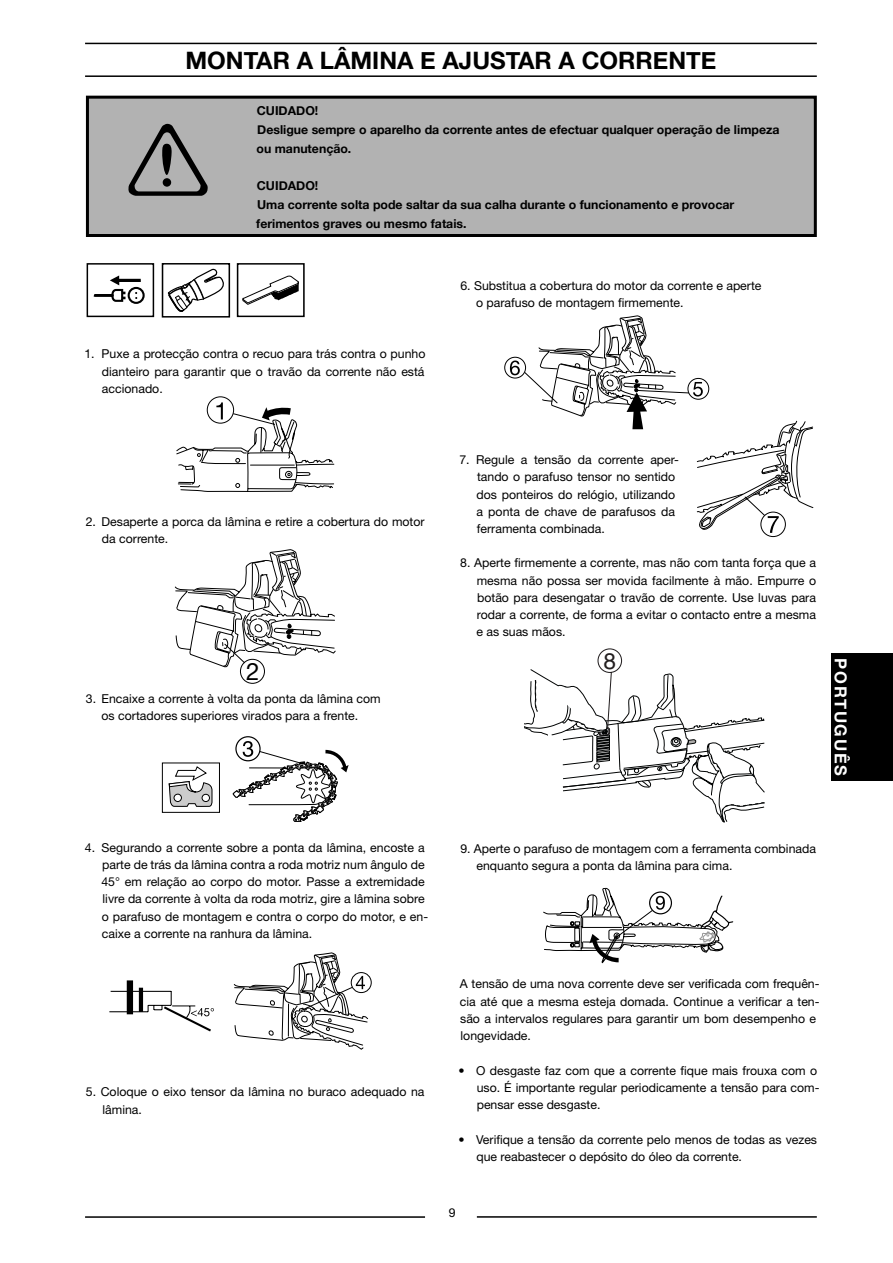
<style>
.page{position:relative;width:893px;height:1263px;background:#fff}
.page>*{position:absolute;margin:0;border:0;box-sizing:border-box;transform-origin:0 0}
.t1{font:700 24px "Helvetica Neue";color:#000}
.t2{font:24px "Helvetica Neue";color:#000}
.t3{font:22.65px "Helvetica";color:#231f20}
.t4{font:700 16.5px "Helvetica Neue";letter-spacing:.1em;color:#fff}
.t5{font:12.3px/17.2px "Helvetica Neue";color:#000}
.t6{font:700 12.3px/18.8px "Helvetica Neue";color:#000}
</style>
<div class="page">
<div style="left:831px;top:653px;width:61px;height:127px;background:#000"></div>
<hr style="left:85px;top:1216px;width:340px;height:2px;background:#000">
<hr style="left:477px;top:1216px;width:339px;height:2px;background:#000">
<svg style="left:543px;top:888px;width:191px;height:76px"></svg>
<svg style="left:161px;top:762px;width:59px;height:51px"></svg>
<svg style="left:236px;top:736px;width:24px;height:23px"></svg>
<div style="left:235px;top:736px;width:25px;height:25px;border:1px solid #000;border-radius:50%"></div>
<svg style="left:233px;top:741px;width:115px;height:81px"></svg>
<hr style="left:85px;top:43px;width:731px;height:1px;background:#000">
<hr style="left:85px;top:75px;width:731px;height:2px;background:#000">
<div style="left:87px;top:97px;width:728px;height:139px;background:#b2b2b2"></div>
<div style="left:86px;top:96px;width:730px;height:141px;border:3px solid #000"></div>
<svg style="left:128px;top:124px;width:80px;height:72px"></svg>
<div style="left:163px;top:178px;width:8px;height:9px;background:#000;border-radius:50%"></div>
<div style="left:162px;top:263px;width:68px;height:55px;border:2px solid #000"></div>
<svg style="left:167px;top:269px;width:57px;height:43px"></svg>
<div style="left:237px;top:263px;width:67px;height:54px;border:2px solid #000"></div>
<svg style="left:242px;top:276px;width:57px;height:29px"></svg>
<svg style="left:207px;top:397px;width:26px;height:26px"></svg>
<div style="left:207px;top:396px;width:27px;height:28px;border:1px solid #000;border-radius:50%"></div>
<svg style="left:176px;top:402px;width:158px;height:90px"></svg>
<svg style="left:174px;top:549px;width:162px;height:119px"></svg>
<div style="left:240px;top:659px;width:27px;height:27px;background:#fff;border-radius:50%"></div>
<div style="left:240px;top:659px;width:25px;height:25px;border:1px solid #000;border-radius:50%"></div>
<div style="left:351px;top:972px;width:21px;height:21px;border:1px solid #000;border-radius:50%"></div>
<svg style="left:233px;top:953px;width:136px;height:97px"></svg>
<hr style="left:111px;top:991px;width:60px;height:1px;background:#000">
<hr style="left:109px;top:1011px;width:39px;height:1px;background:#000">
<svg style="left:147px;top:991px;width:67px;height:41px"></svg>
<div style="left:127px;top:980px;width:6px;height:34px;background:#000"></div>
<hr style="left:139px;top:988px;width:4px;height:24px;background:#000">
<svg style="left:504px;top:357px;width:21px;height:21px"></svg>
<div style="left:504px;top:357px;width:22px;height:22px;border:1px solid #000;border-radius:50%"></div>
<div style="left:760px;top:512px;width:25px;height:25px;border:1px solid #000;border-radius:50%"></div>
<svg style="left:510px;top:315px;width:303px;height:218px"></svg>
<div style="left:87px;top:263px;width:67px;height:54px;border:2px solid #000"></div>
<div style="left:128px;top:287px;width:17px;height:17px;border:2px solid #000;border-radius:50%"></div>
<svg style="left:93px;top:275px;width:48px;height:28px"></svg>
<svg style="left:524px;top:648px;width:241px;height:175px"></svg>
<h1 class="t1" style="left:185px;top:46px;width:532px">MONTAR A LÂMINA E AJUSTAR A CORRENTE</h1>
<p class="t6" style="left:256px;top:101px;width:524px">CUIDADO!<br>Desligue sempre o aparelho da corrente antes de efectuar qualquer operação de limpeza ou manutenção.</p>
<p class="t6" style="left:256px;top:176px;width:479px">CUIDADO!<br>Uma corrente solta pode saltar da sua calha durante o funcionamento e provocar ferimentos graves ou mesmo fatais.</p>
<p class="t5" style="left:102px;top:347px;width:325px;text-align:justify;text-indent:-18px">1. Puxe a protecção contra o recuo para trás contra o punho dianteiro para garantir que o travão da corrente não está accionado.</p>
<p class="t5" style="left:476px;top:278px;width:287px;text-indent:-16px">6. Substitua a cobertura do motor da corrente e aperte o parafuso de montagem firmemente.</p>
<p class="t5" style="left:102px;top:514px;width:324px;text-indent:-16px">2. Desaperte a porca da lâmina e retire a cobertura do motor da corrente.</p>
<h1 class="t2" style="left:246px;top:662px;width:15px">2</h1>
<p class="t5" style="left:86px;top:691px;width:296px;text-align:center">3. Encaixe a corrente à volta da ponta da lâmina com os cortadores superiores virados para a frente.</p>
<p class="t5" style="left:476px;top:452px;width:204px;text-indent:-17px">7. Regule a tensão da corrente aper&shy;tando o parafuso tensor no sentido dos ponteiros do relógio, utilizando a ponta de chave de parafusos da ferramenta combinada.</p>
<p class="t5" style="left:476px;top:556px;width:341px;text-align:justify;text-indent:-16px">8. Aperte firmemente a corrente, mas não com tanta força que a mesma não possa ser movida facilmente à mão. Empurre o botão para desengatar o travão de corrente. Use luvas para rodar a corrente, de forma a evitar o contacto entre a mesma e as suas mãos.</p>
<h2 class="t3" style="left:603px;top:652px;width:14px">8</h2>
<h3 class="t4" style="left:851px;top:658px;width:119px;rotate:90deg">PORTUGUÊS</h3>
<p class="t5" style="left:101px;top:840px;width:328px;text-indent:-17px">4. Segurando a corrente sobre a ponta da lâmina, encoste a parte de trás da lâmina contra a roda motriz num ângulo de 45° em relação ao corpo do motor. Passe a extremidade livre da corrente à volta da roda motriz, gire a lâmina sobre o parafuso de montagem e contra o corpo do motor, e en&shy;caixe a corrente na ranhura da lâmina.</p>
<p class="t5" style="left:102px;top:1085px;width:323px;text-indent:-17px">5. Coloque o eixo tensor da lâmina no buraco adequado na lâmina.</p>
<p class="t5" style="left:476px;top:841px;width:341px;text-indent:-16px">9. Aperte o parafuso de montagem com a ferramenta combinada enquanto segura a ponta da lâmina para cima.</p>
<p class="t5" style="left:460px;top:977px;width:361px">A tensão de uma nova corrente deve ser verificada com frequên&shy;cia até que a mesma esteja domada. Continue a verificar a ten&shy;são a intervalos regulares para garantir um bom desempenho e longevidade.</p>
<p class="t5" style="left:476px;top:1063px;width:344px;text-indent:-18px">• O desgaste faz com que a corrente fique mais frouxa com o uso. É importante regular periodicamente a tensão para com&shy;pensar esse desgaste.</p>
<p class="t5" style="left:476px;top:1132px;width:342px;text-indent:-18px">• Verifique a tensão da corrente pelo menos de todas as vezes que reabastecer o depósito do óleo da corrente.</p>
<p class="t5" style="left:449px;top:1206px;width:8px">9</p>
</div>
